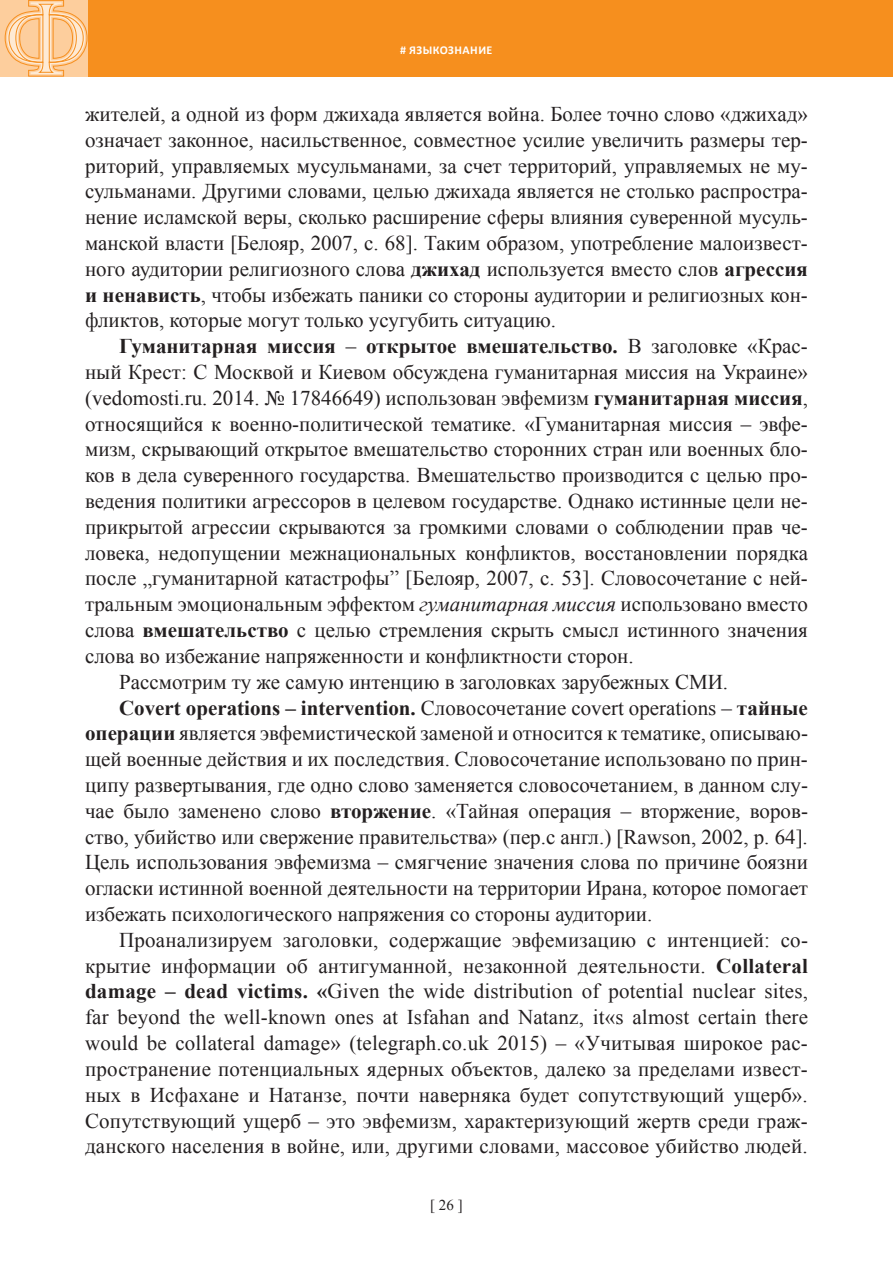
<style>
.page{position:relative;width:893px;height:1263px;background:#fff}
.page>*{position:absolute;margin:0;border:0;box-sizing:border-box;transform-origin:0 0}
.t1{font:21px/25.8px "Times New Roman";color:#231f20;text-align:justify}
.t2{font:700 21px "Times New Roman";color:#231f20}
.t3{font:15px "Times New Roman";color:#231f20}
.t4{font:700 12px "Calibri";color:#fff}
.s1{font-weight:700}
.s2{font-weight:400}
.s3{font-style:italic}
</style>
<div class="page">
<div style="left:0;top:0;width:893px;height:77px;background:#f68f1e"></div>
<div style="left:0;top:0;width:88px;height:77px;background:#fdce9d"></div>
<svg style="left:4px;top:0;width:84px;height:77px"></svg>
<p class="t4" style="left:400px;top:43px;width:41px"># языкознани</p>
<p class="t4" style="left:487px;top:43px;width:7px">Е</p>
<p class="t1" style="left:85px;top:101px;width:724px">жителей, а одной из форм джихада является война. Более точно слово «джихад» означает законное, насильственное, совместное усилие увеличить размеры тер&shy;риторий, управляемых мусульманами, за счет территорий, управляемых не му&shy;сульманами. Другими словами, целью джихада является не столько распростра&shy;нение исламской веры, сколько расширение сферы влияния суверенной мусуль&shy;манской власти [Белояр, 2007, с. 68]. Таким образом, употребление малоизвест&shy;ного аудитории религиозного слова <span class="s1">джихад</span> используется вместо слов <span class="s1">агрессия и ненависть</span>, чтобы избежать паники со стороны аудитории и религиозных кон&shy;фликтов, которые могут только усугубить ситуацию.</p>
<p class="t2" style="left:119px;top:332px;width:690px">Гуманитарная миссия <span class="s2">–</span> открытое вмешательство. <span class="s2">В заголовке «Крас-</span></p>
<p class="t1" style="left:85px;top:359px;width:724px">ный Крест: С Москвой и Киевом обсуждена гуманитарная миссия на Украине»</p>
<p class="t1" style="left:85px;top:385px;width:724px">(vedomosti.ru. 2014. № 17846649) использован эвфемизм <span class="s1">гуманитарная миссия</span>,</p>
<p class="t1" style="left:85px;top:410px;width:724px">относящийся к военно-политической тематике. «Гуманитарная миссия – эвфе-</p>
<p class="t1" style="left:85px;top:436px;width:724px">мизм, скрывающий открытое вмешательство сторонних стран или военных бло-</p>
<p class="t1" style="left:85px;top:462px;width:724px">ков в дела суверенного государства. Вмешательство производится с целью про-</p>
<p class="t1" style="left:85px;top:488px;width:724px">ведения политики агрессоров в целевом государстве. Однако истинные цели не-</p>
<p class="t1" style="left:85px;top:514px;width:724px">прикрытой агрессии скрываются за громкими словами о соблюдении прав че-</p>
<p class="t1" style="left:85px;top:539px;width:724px">ловека, недопущении межнациональных конфликтов, восстановлении порядка</p>
<p class="t1" style="left:85px;top:565px;width:724px">после „гуманитарной катастрофы” [Белояр, 2007, с. 53]. Словосочетание с ней-</p>
<p class="t1" style="left:85px;top:591px;width:724px">тральным эмоциональным эффектом <span class="s3">гуманитарная миссия</span> использовано вместо</p>
<p class="t1" style="left:85px;top:617px;width:724px">слова <span class="s1">вмешательство</span> с целью стремления скрыть смысл истинного значения</p>
<p class="t1" style="left:85px;top:643px;width:550px">слова во избежание напряженности и конфликтности сторон.</p>
<p class="t1" style="left:119px;top:668px;width:611px">Рассмотрим ту же самую интенцию в заголовках зарубежных СМИ.</p>
<p class="t2" style="left:119px;top:693px;width:690px">Covert operations – intervention. <span class="s2">Словосочетание covert operations –</span> тайные</p>
<p class="t1" style="left:85px;top:720px;width:724px"><span class="s1">операции</span> является эвфемистической заменой и относится к тематике, описываю-</p>
<p class="t1" style="left:85px;top:746px;width:724px">щей военные действия и их последствия. Словосочетание использовано по прин-</p>
<p class="t1" style="left:85px;top:772px;width:724px">ципу развертывания, где одно слово заменяется словосочетанием, в данном слу-</p>
<p class="t1" style="left:85px;top:797px;width:724px">чае было заменено слово <span class="s1">вторжение</span>. «Тайная операция – вторжение, воров-</p>
<p class="t1" style="left:85px;top:823px;width:724px">ство, убийство или свержение правительства» (пер.с англ.) [Rawson, 2002, p. 64].</p>
<p class="t1" style="left:85px;top:849px;width:724px">Цель использования эвфемизма – смягчение значения слова по причине боязни</p>
<p class="t1" style="left:85px;top:875px;width:724px">огласки истинной военной деятельности на территории Ирана, которое помогает</p>
<p class="t1" style="left:85px;top:901px;width:569px">избежать психологического напряжения со стороны аудитории.</p>
<p class="t1" style="left:119px;top:926px;width:690px">Проанализируем заголовки, содержащие эвфемизацию с интенцией: со-</p>
<p class="t1" style="left:85px;top:952px;width:724px">крытие информации об антигуманной, незаконной деятельности. <span class="s1">Collateral</span></p>
<p class="t1" style="left:85px;top:978px;width:724px"><span class="s1">damage – dead victims. «</span>Given the wide distribution of potential nuclear sites,</p>
<p class="t1" style="left:85px;top:1004px;width:725px">far beyond the well-known ones at Isfahan and Natanz, it«s almost certain there</p>
<p class="t1" style="left:85px;top:1030px;width:724px">would be collateral damage» (telegraph.co.uk 2015) – «Учитывая широкое рас-</p>
<p class="t1" style="left:85px;top:1056px;width:724px">пространение потенциальных ядерных объектов, далеко за пределами извест-</p>
<p class="t1" style="left:85px;top:1081px;width:724px">ных в Исфахане и Натанзе, почти наверняка будет сопутствующий ущерб».</p>
<p class="t1" style="left:85px;top:1107px;width:724px">Сопутствующий ущерб – это эвфемизм, характеризующий жертв среди граж-</p>
<p class="t1" style="left:85px;top:1133px;width:724px">данского населения в войне, или, другими словами, массовое убийство людей.</p>
<p class="t3" style="left:430px;top:1194px;width:34px">[ 26 ]</p>
</div>
